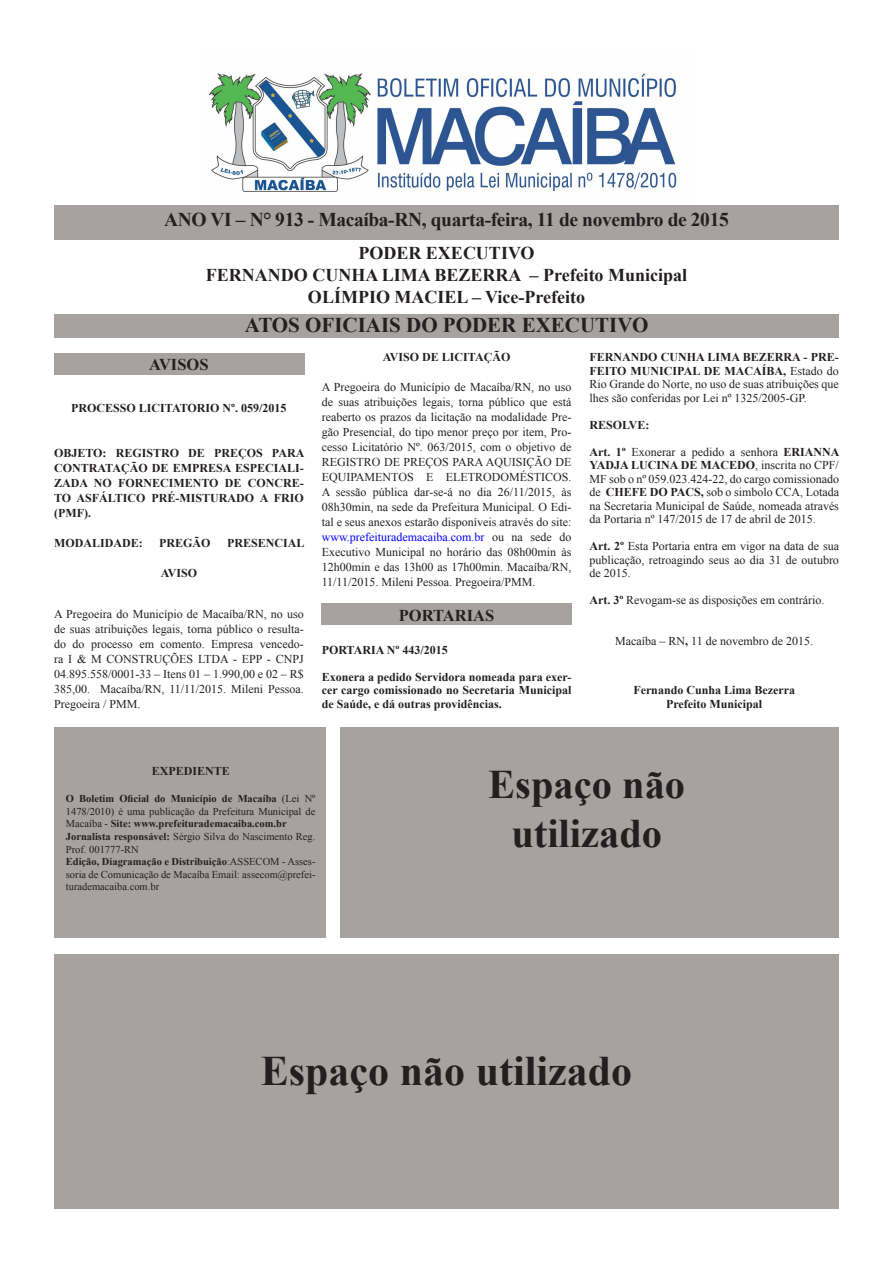
<style>
.page{position:relative;width:893px;height:1263px;background:#fff}
.page>*{position:absolute;margin:0;border:0;box-sizing:border-box;transform-origin:0 0}
.t1{font:700 42px "Times New Roman";color:#231f20}
.t2{font:700 40.5px "Times New Roman";color:#231f20}
.t3{font:700 21px "Times New Roman";color:#231f20}
.t4{font:700 19.5px "Times New Roman";letter-spacing:-.02em;color:#231f20}
.t5{font:700 18px "Times New Roman";color:#231f20}
.t6{font:700 16.5px "Times New Roman";color:#231f20}
.List_Paragraph{font:12px/15px "Times New Roman";color:#231f20;text-align:justify}
.t7{font:700 12px/15px "Times New Roman";color:#231f20;text-align:justify}
.t8{font:10.5px/12.6px "Times New Roman";color:#231f20}
.t9{font:700 10.5px/12.6px "Times New Roman";color:#231f20;text-align:justify}
.s1{color:#00f}
.s2{font-weight:700}
.s3{font-weight:400}
</style>
<div class="page">
<div style="left:54px;top:205px;width:785px;height:34px;background:#a7a2a0"></div>
<div style="left:54px;top:314px;width:785px;height:23px;background:#a7a2a0"></div>
<div style="left:54px;top:353px;width:250px;height:21px;background:#a7a2a0"></div>
<div style="left:322px;top:604px;width:250px;height:21px;background:#a7a2a0"></div>
<img style="left:209px;top:73px;width:469px;height:119px">
<div style="left:54px;top:954px;width:785px;height:255px;background:#a7a2a0"></div>
<div style="left:54px;top:727px;width:272px;height:210px;background:#a7a2a0"></div>
<div style="left:340px;top:727px;width:499px;height:210px;background:#a7a2a0"></div>
<p class="t4" style="left:164px;top:206px;width:566px">ANO VI – N° 913 - Macaíba-RN, quarta-feira, 11 de novembro de 2015</p>
<p class="t5" style="left:358px;top:241px;width:178px">PODER EXECUTIVO</p>
<p class="t5" style="left:206px;top:263px;width:483px">FERNANDO CUNHA LIMA BEZERRA – Prefeito Municipal</p>
<p class="t5" style="left:308px;top:284px;width:279px">OLÍMPIO MACIEL – Vice-Prefeito</p>
<p class="t3" style="left:245px;top:310px;width:405px">ATOS OFICIAIS DO PODER EXECUTIVO</p>
<p class="t6" style="left:149px;top:354px;width:61px">AVISOS</p>
<p class="t7" style="left:71px;top:400px;width:217px">PROCESSO LICITATORIO Nº. 059/2015</p>
<p class="t7" style="left:54px;top:445px;width:252px">OBJETO: REGISTRO DE PREÇOS PARA CONTRATAÇÃO DE EMPRESA ESPECIALI-ZADA NO FORNECIMENTO DE CONCRE-TO ASFÁLTICO PRÉ-MISTURADO A FRIO (PMF).</p>
<p class="t7" style="left:54px;top:535px;width:90px">MODALIDADE:</p>
<p class="t7" style="left:159px;top:535px;width:53px">PREGÃO</p>
<p class="t7" style="left:227px;top:535px;width:79px">PRESENCIAL</p>
<p class="t7" style="left:161px;top:565px;width:38px">AVISO</p>
<p class="List_Paragraph" style="left:54px;top:606px;width:251px">A Pregoeira do Município de Macaíba/RN, no uso de suas atribuições legais, torna público o resulta&shy;do do processo em comento. Empresa vencedo&shy;ra I &amp; M CONSTRUÇÕES LTDA - EPP - CNPJ 04.895.558/0001-33 – Itens 01 – 1.990,00 e 02 – R$ 385,00. Macaíba/RN, 11/11/2015. Mileni Pessoa.<br>Pregoeira / PMM.</p>
<p class="t7" style="left:383px;top:349px;width:129px">AVISO DE LICITAÇÃO</p>
<p class="List_Paragraph" style="left:322px;top:379px;width:251px">A Pregoeira do Município de Macaíba/RN, no uso de suas atribuições legais, torna público que está reaberto os prazos da licitação na modalidade Pre&shy;gão Presencial, do tipo menor preço por item, Pro&shy;cesso Licitatório Nº. 063/2015, com o objetivo de REGISTRO DE PREÇOS PARA AQUISIÇÃO DE EQUIPAMENTOS E ELETRODOMÉSTICOS.<br>A sessão pública dar-se-á no dia 26/11/2015, às 08h30min, na sede da Prefeitura Municipal. O Edi&shy;tal e seus anexos estarão disponíveis através do site: <span class="s1">www.prefeiturademacaiba.com.br</span> ou na sede do Executivo Municipal no horário das 08h00min às 12h00min e das 13h00 as 17h00min. Macaíba/RN, 11/11/2015. Mileni Pessoa. Pregoeira/PMM.</p>
<p class="t6" style="left:399px;top:604px;width:97px">PORTARIAS</p>
<p class="t7" style="left:322px;top:642px;width:127px">PORTARIA Nº 443/2015</p>
<p class="t7" style="left:322px;top:669px;width:251px;line-height:13.5px">Exonera a pedido Servidora nomeada para exer&shy;cer cargo comissionado no Secretaria Municipal de Saúde, e dá outras providências.</p>
<p class="List_Paragraph" style="left:589px;top:350px;width:251px;line-height:13.5px"><span class="s2">FERNANDO CUNHA LIMA BEZERRA - PRE-FEITO MUNICIPAL DE MACAÍBA,</span> Estado do Rio Grande do Norte, no uso de suas atribuições que lhes são conferidas por Lei nº 1325/2005-GP.</p>
<p class="t7" style="left:589px;top:417px;width:62px">RESOLVE:</p>
<p class="List_Paragraph" style="left:589px;top:445px;width:252px;line-height:13.5px"><span class="s2">Art. 1º</span> Exonerar a pedido a senhora <span class="s2">ERIANNA YADJA LUCINA DE MACEDO</span>, inscrita no CPF/ MF sob o nº 059.023.424-22, do cargo comissionado de <span class="s2">CHEFE DO PACS,</span> sob o simbolo CCA, Lotada na Secretaria Municipal de Saúde, nomeada através da Portaria nº 147/2015 de 17 de abril de 2015.</p>
<p class="List_Paragraph" style="left:589px;top:539px;width:251px;line-height:13.5px"><span class="s2">Art. 2º</span> Esta Portaria entra em vigor na data de sua publicação, retroagindo seus ao dia 31 de outubro de 2015.</p>
<p class="List_Paragraph" style="left:589px;top:592px;width:237px"><span class="s2">Art. 3º</span> Revogam-se as disposições em contrário.</p>
<p class="List_Paragraph" style="left:615px;top:633px;width:199px">Macaíba – RN<span class="s2">,</span> 11 de novembro de 2015.</p>
<p class="t7" style="left:633px;top:682px;width:163px">Fernando Cunha Lima Bezerra</p>
<p class="t7" style="left:666px;top:696px;width:98px">Prefeito Municipal</p>
<p class="t7" style="left:152px;top:763px;width:80px">EXPEDIENTE</p>
<p class="t9" style="left:66px;top:792px;width:251px">O Boletim Oficial do Município de Macaíba <span class="s3">(Lei Nº 1478/2010) é uma publicação da Prefeitura Municipal de Macaíba -</span> Site: www.prefeiturademacaiba.com.br</p>
<p class="t8" style="left:66px;top:830px;width:251px"><span class="s2">Jornalista responsável:</span> Sérgio Silva do Nascimento Reg.<br>Prof. 001777-RN</p>
<p class="t8" style="left:66px;top:855px;width:251px;text-align:justify"><span class="s2">Edição, Diagramação e Distribuição</span>:ASSECOM - Asses&shy;soria de Comunicação de Macaíba Email: assecom@prefei&shy;turademacaiba.com.br</p>
<p class="t2" style="left:488px;top:756px;width:198px">Espaço não</p>
<p class="t2" style="left:511px;top:805px;width:152px">utilizado</p>
<p class="t1" style="left:261px;top:1042px;width:373px">Espaço não utilizado</p>
</div>
